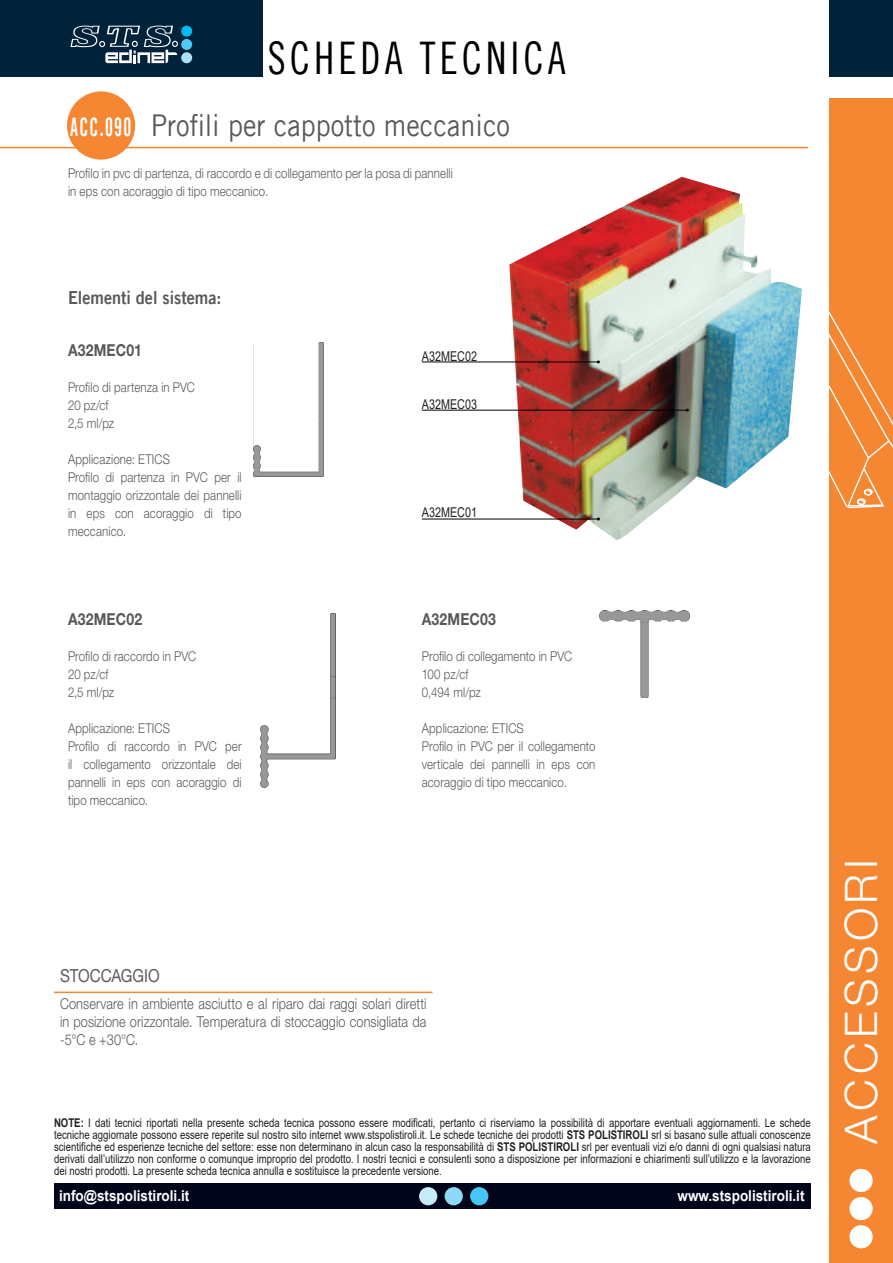
<style>
.page{position:relative;width:893px;height:1263px;background:#fff}
.page>*{position:absolute;margin:0;border:0;box-sizing:border-box;transform-origin:0 0}
.t1{font:45px "Trade Gothic LT Cond Eighteen";letter-spacing:.1em;color:#000001;scale:.9 1}
.t2{font:300 45px "Helvetica Neue LT Std";letter-spacing:.1em;color:#fff}
.ProductTitle{font:30px "Trade Gothic LT";color:#57585a;scale:.9 1}
.t3{font:25.5px "Trade Gothic LT Bold Cond Twenty";letter-spacing:.07em;color:#fff;scale:.7 1}
.ProductTitle-2{font:18px "Trade Gothic LT Bold Two";color:#57585a;scale:.9 1}
.t4{font:18px "Helvetica Neue LT Std";letter-spacing:-.005em;color:#5c5c5f;scale:.85 1}
.BodyCopy{font:700 16.5px "Helvetica Neue LT Std";letter-spacing:.015em;color:#57585a;scale:.85 1}
.BodyCopy-2{font:300 15px/18px "Helvetica Neue LT Std";letter-spacing:.005em;color:#57585a;text-align:justify;scale:.85 1}
.t5{font:700 15px "Arial";color:#fff;scale:.9 1}
.BodyCopy-3{font:300 13.5px/18px "Helvetica Neue LT Std";letter-spacing:.01em;color:#57585a;text-align:justify;scale:.85 1}
.t6{font:13.5px "Arial";color:#231f20;scale:.8 1}
.t7{font:12px/12px "Arial";color:#231f20;text-align:justify;scale:.8 1}
.s1{font-weight:700}
</style>
<div class="page">
<div style="left:54px;top:1183px;width:757px;height:26px;background:#000519"></div>
<div style="left:470px;top:1187px;width:18px;height:18px;background:#45c7f5;border-radius:50%"></div>
<div style="left:445px;top:1187px;width:18px;height:18px;background:#8fd9f7;border-radius:50%"></div>
<div style="left:419px;top:1187px;width:18px;height:18px;background:#c7ebfa;border-radius:50%"></div>
<div style="left:829px;top:98px;width:64px;height:1165px;background:#f58632"></div>
<svg style="left:829px;top:311px;width:64px;height:197px"></svg>
<div style="left:829px;top:0;width:64px;height:77px;background:#00233a"></div>
<div style="left:849px;top:1169px;width:24px;height:23px;background:#fff;border-radius:50%"></div>
<div style="left:849px;top:1197px;width:24px;height:23px;background:#fff;border-radius:50%"></div>
<div style="left:849px;top:1225px;width:24px;height:23px;background:#fff;border-radius:50%"></div>
<div style="left:0;top:0;width:262px;height:77px;background:#00223a"></div>
<div style="left:181px;top:26px;width:11px;height:11px;background:#00bcf1;border-radius:50%"></div>
<div style="left:181px;top:39px;width:11px;height:11px;background:#4ecaf4;border-radius:50%"></div>
<div style="left:181px;top:52px;width:11px;height:11px;background:#ade1f9;border-radius:50%"></div>
<svg style="left:70px;top:26px;width:108px;height:37px"></svg>
<hr style="left:0;top:147px;width:808px;height:1px;background:#f58632">
<div style="left:67px;top:91px;width:68px;height:69px;background:#f58632;border-radius:50%"></div>
<img style="left:509px;top:177px;width:293px;height:363px">
<img style="left:260px;top:613px;width:75px;height:175px">
<img style="left:600px;top:610px;width:89px;height:87px">
<img style="left:254px;top:342px;width:70px;height:135px">
<hr style="left:422px;top:362px;width:176px;height:1px;background:#000">
<hr style="left:422px;top:410px;width:265px;height:1px;background:#000">
<hr style="left:422px;top:519px;width:176px;height:1px;background:#000">
<hr style="left:54px;top:991px;width:378px;height:2px;background:#f58634">
<h1 class="t1" style="left:268px;top:31px;width:332px">SCHEDA TECNICA</h1>
<p class="ProductTitle" style="left:151px;top:108px;width:401px">Profili per cappotto meccanico</p>
<p class="BodyCopy-3" style="left:68px;top:164px;width:454px">Profilo in pvc di partenza, di raccordo e di collegamento per la posa di pannelli in eps con acoraggio di tipo meccanico.</p>
<p class="t3" style="left:70px;top:111px;width:89px">ACC.090</p>
<p class="ProductTitle-2" style="left:68px;top:287px;width:172px">Elementi del sistema:</p>
<p class="BodyCopy" style="left:68px;top:340px;width:88px">A32MEC01</p>
<p class="BodyCopy-3" style="left:68px;top:378px;width:151px">Profilo di partenza in PVC</p>
<p class="BodyCopy-3" style="left:68px;top:396px;width:49px">20 pz/cf</p>
<p class="BodyCopy-3" style="left:68px;top:414px;width:56px">2,5 ml/pz</p>
<p class="BodyCopy-3" style="left:68px;top:450px;width:121px">Applicazione: ETICS</p>
<p class="BodyCopy-3" style="left:68px;top:468px;width:206px">Profilo di partenza in PVC per il montaggio orizzontale dei pannelli in eps con acoraggio di tipo meccanico.</p>
<p class="BodyCopy" style="left:68px;top:609px;width:89px">A32MEC02</p>
<p class="BodyCopy-3" style="left:68px;top:647px;width:152px">Profilo di raccordo in PVC</p>
<p class="BodyCopy-3" style="left:68px;top:665px;width:49px">20 pz/cf</p>
<p class="BodyCopy-3" style="left:68px;top:683px;width:56px">2,5 ml/pz</p>
<p class="BodyCopy-3" style="left:68px;top:719px;width:121px">Applicazione: ETICS</p>
<p class="BodyCopy-3" style="left:68px;top:737px;width:206px">Profilo di raccordo in PVC per il collegamento orizzontale dei pannelli in eps con acoraggio di tipo meccanico.</p>
<p class="t6" style="left:422px;top:347px;width:71px">A32MEC02</p>
<p class="t6" style="left:422px;top:395px;width:71px">A32MEC03</p>
<p class="t6" style="left:422px;top:503px;width:71px">A32MEC01</p>
<p class="BodyCopy" style="left:422px;top:609px;width:89px">A32MEC03</p>
<p class="BodyCopy-3" style="left:422px;top:647px;width:179px">Profilo di collegamento in PVC</p>
<p class="BodyCopy-3" style="left:422px;top:665px;width:56px">100 pz/cf</p>
<p class="BodyCopy-3" style="left:422px;top:683px;width:71px">0,494 ml/pz</p>
<p class="BodyCopy-3" style="left:422px;top:719px;width:121px">Applicazione: ETICS</p>
<p class="BodyCopy-3" style="left:422px;top:737px;width:206px">Profilo in PVC per il collegamento verticale dei pannelli in eps con acoraggio di tipo meccanico.</p>
<p class="t4" style="left:60px;top:965px;width:119px">STOCCAGGIO</p>
<p class="BodyCopy-2" style="left:60px;top:994px;width:433px">Conservare in ambiente asciutto e al riparo dai raggi solari diretti in posizione orizzontale. Temperatura di stoccaggio consigliata da -5°C e +30°C.</p>
<p class="t7" style="left:54px;top:1117px;width:948px"><span class="s1">NOTE:</span> I dati tecnici riportati nella presente scheda tecnica possono essere modificati, pertanto ci riserviamo la possibilità di apportare eventuali aggiornamenti. Le schede tecniche aggiornate possono essere reperite sul nostro sito internet www.stspolistiroli.it. Le schede tecniche dei prodotti <span class="s1">STS POLISTIROLI</span> srl si basano sulle attuali conoscenze scientifiche ed esperienze tecniche del settore: esse non determinano in alcun caso la responsabilità di <span class="s1">STS POLISTIROLI</span> srl per eventuali vizi e/o danni di ogni qualsiasi natura derivati dall’utilizzo non conforme o comunque improprio del prodotto. I nostri tecnici e consulenti sono a disposizione per informazioni e chiarimenti sull’utilizzo e la lavorazione dei nostri prodotti. La presente scheda tecnica annulla e sostituisce la precedente versione.</p>
<p class="t5" style="left:59px;top:1185px;width:146px">info@stspolistiroli.it</p>
<p class="t5" style="left:677px;top:1185px;width:143px">www.stspolistiroli.it</p>
<h1 class="t2" style="left:834px;top:1143px;width:286px;rotate:-90deg">ACCESSORI</h1>
</div>
